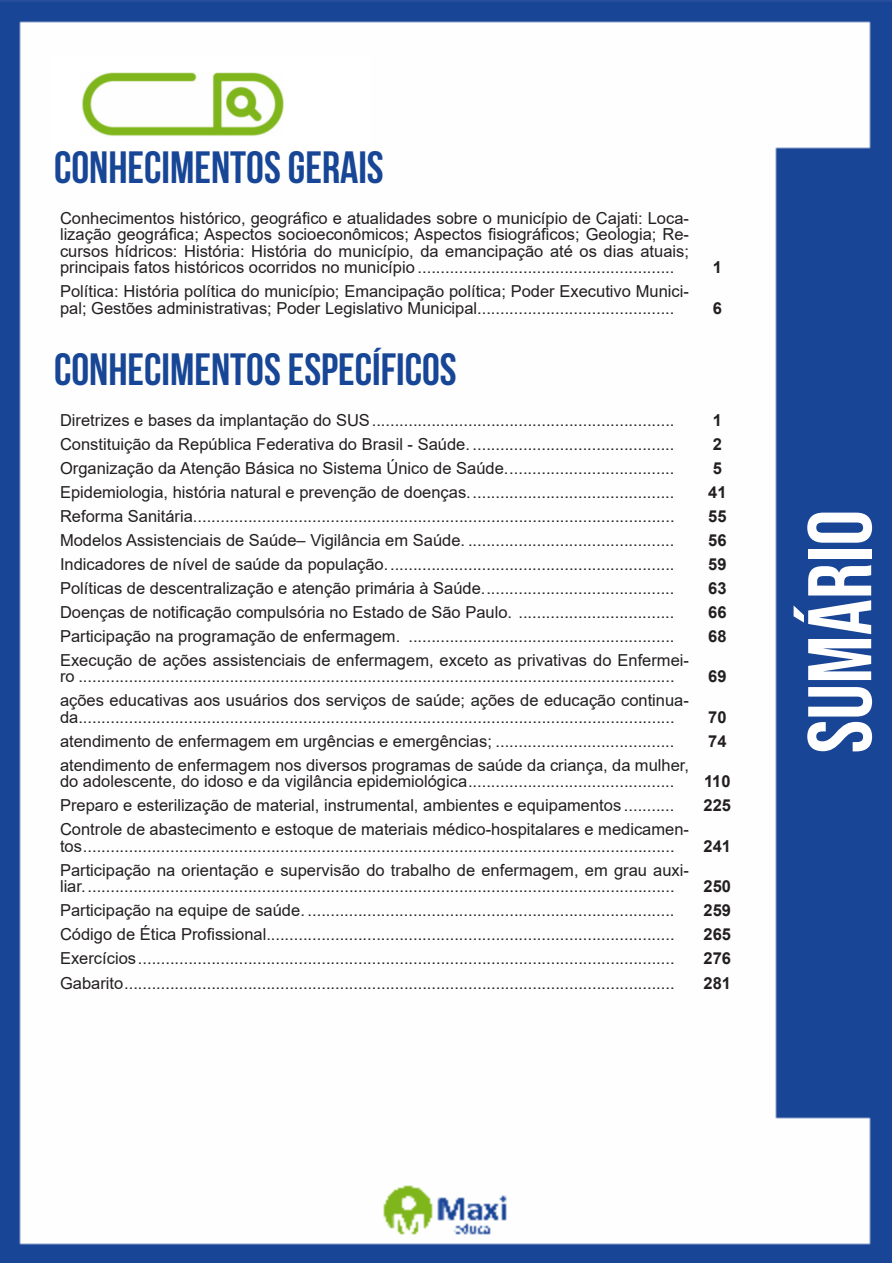
<style>
.page{position:relative;width:893px;height:1263px;background:#fff}
.page>*{position:absolute;margin:0;border:0;box-sizing:border-box;transform-origin:0 0}
.t1{font:90px "Bebas Neue";color:#fff}
.t2{font:700 45px "Bebas Neue";color:#184696}
.ALTERNATIVAS{font:16.5px/16.5px "Arial";color:#231f20}
.INDICE{font:700 16.5px "Arial";color:#231f20}
</style>
<div class="page">
<img style="left:0;top:0;width:892px;height:1263px">
<div style="left:53px;top:55px;width:317px;height:121px;background:#fff"></div>
<img style="left:82px;top:72px;width:201px;height:64px">
<p class="t2" style="left:54px;top:142px;width:331px">CONHECIMENTOS GERAIS</p>
<p class="ALTERNATIVAS" style="left:60px;top:209px;width:630px;text-align:justify">Conhecimentos histórico, geográfico e atualidades sobre o município de Cajati: Loca&shy;lização geográfica; Aspectos socioeconômicos; Aspectos fisiográficos; Geologia; Re&shy;cursos hídricos: História: História do município, da emancipação até os dias atuais; principais fatos históricos ocorridos no município ........................................................</p>
<p class="ALTERNATIVAS" style="left:60px;top:283px;width:630px">Política: História política do município; Emancipação política; Poder Executivo Munici&shy;pal; Gestões administrativas; Poder Legislativo Municipal...........................................</p>
<p class="INDICE" style="left:713px;top:256px;width:11px">1</p>
<p class="INDICE" style="left:713px;top:296px;width:11px">6</p>
<p class="t2" style="left:54px;top:344px;width:404px">CONHECIMENTOS ESPECÍFICOS</p>
<p class="ALTERNATIVAS" style="left:60px;top:411px;width:616px">Diretrizes e bases da implantação do SUS..................................................................</p>
<p class="INDICE" style="left:713px;top:408px;width:11px">1</p>
<p class="ALTERNATIVAS" style="left:60px;top:435px;width:616px">Constituição da República Federativa do Brasil - Saúde. ............................................</p>
<p class="INDICE" style="left:713px;top:432px;width:11px">2</p>
<p class="ALTERNATIVAS" style="left:60px;top:460px;width:616px">Organização da Atenção Básica no Sistema Único de Saúde.....................................</p>
<p class="INDICE" style="left:713px;top:456px;width:11px">5</p>
<p class="ALTERNATIVAS" style="left:60px;top:484px;width:616px">Epidemiologia, história natural e prevenção de doenças.............................................</p>
<p class="INDICE" style="left:708px;top:480px;width:20px">41</p>
<p class="ALTERNATIVAS" style="left:60px;top:508px;width:616px">Reforma Sanitária.........................................................................................................</p>
<p class="INDICE" style="left:708px;top:504px;width:20px">55</p>
<p class="ALTERNATIVAS" style="left:60px;top:532px;width:616px">Modelos Assistenciais de Saúde– Vigilância em Saúde. .............................................</p>
<p class="INDICE" style="left:708px;top:528px;width:20px">56</p>
<p class="ALTERNATIVAS" style="left:60px;top:556px;width:616px">Indicadores de nível de saúde da população...............................................................</p>
<p class="INDICE" style="left:708px;top:552px;width:20px">59</p>
<p class="ALTERNATIVAS" style="left:60px;top:580px;width:616px">Políticas de descentralização e atenção primária à Saúde..........................................</p>
<p class="INDICE" style="left:708px;top:576px;width:20px">63</p>
<p class="ALTERNATIVAS" style="left:60px;top:604px;width:616px">Doenças de notificação compulsória no Estado de São Paulo. ..................................</p>
<p class="INDICE" style="left:708px;top:600px;width:20px">66</p>
<p class="ALTERNATIVAS" style="left:60px;top:628px;width:616px">Participação na programação de enfermagem. ..........................................................</p>
<p class="INDICE" style="left:708px;top:624px;width:20px">68</p>
<p class="ALTERNATIVAS" style="left:60px;top:652px;width:630px">Execução de ações assistenciais de enfermagem, exceto as privativas do Enfermei&shy;ro ..................................................................................................................................</p>
<p class="INDICE" style="left:708px;top:665px;width:20px">69</p>
<p class="ALTERNATIVAS" style="left:60px;top:692px;width:630px">ações educativas aos usuários dos serviços de saúde; ações de educação continua&shy;da..................................................................................................................................</p>
<p class="INDICE" style="left:708px;top:705px;width:20px">70</p>
<p class="ALTERNATIVAS" style="left:60px;top:733px;width:616px">atendimento de enfermagem em urgências e emergências; .......................................</p>
<p class="INDICE" style="left:708px;top:729px;width:20px">74</p>
<p class="ALTERNATIVAS" style="left:60px;top:757px;width:630px">atendimento de enfermagem nos diversos programas de saúde da criança, da mulher, do adolescente, do idoso e da vigilância epidemiológica.............................................</p>
<p class="INDICE" style="left:704px;top:770px;width:28px">110</p>
<p class="ALTERNATIVAS" style="left:60px;top:797px;width:616px">Preparo e esterilização de material, instrumental, ambientes e equipamentos ...........</p>
<p class="INDICE" style="left:704px;top:794px;width:29px">225</p>
<p class="ALTERNATIVAS" style="left:60px;top:821px;width:630px">Controle de abastecimento e estoque de materiais médico-hospitalares e medicamen&shy;tos.................................................................................................................................</p>
<p class="INDICE" style="left:704px;top:834px;width:29px">241</p>
<p class="ALTERNATIVAS" style="left:60px;top:862px;width:630px">Participação na orientação e supervisão do trabalho de enfermagem, em grau auxi&shy;liar.................................................................................................................................</p>
<p class="INDICE" style="left:704px;top:875px;width:29px">250</p>
<p class="ALTERNATIVAS" style="left:60px;top:902px;width:616px">Participação na equipe de saúde. ................................................................................</p>
<p class="INDICE" style="left:704px;top:899px;width:29px">259</p>
<p class="ALTERNATIVAS" style="left:60px;top:926px;width:616px">Código de Ética Profissional.........................................................................................</p>
<p class="INDICE" style="left:704px;top:923px;width:29px">265</p>
<p class="ALTERNATIVAS" style="left:60px;top:950px;width:616px">Exercícios.....................................................................................................................</p>
<p class="INDICE" style="left:704px;top:947px;width:29px">276</p>
<p class="ALTERNATIVAS" style="left:60px;top:975px;width:616px">Gabarito........................................................................................................................</p>
<p class="INDICE" style="left:704px;top:972px;width:29px">281</p>
<h1 class="t1" style="left:789px;top:753px;width:245px;rotate:-90deg">sumário</h1>
</div>
